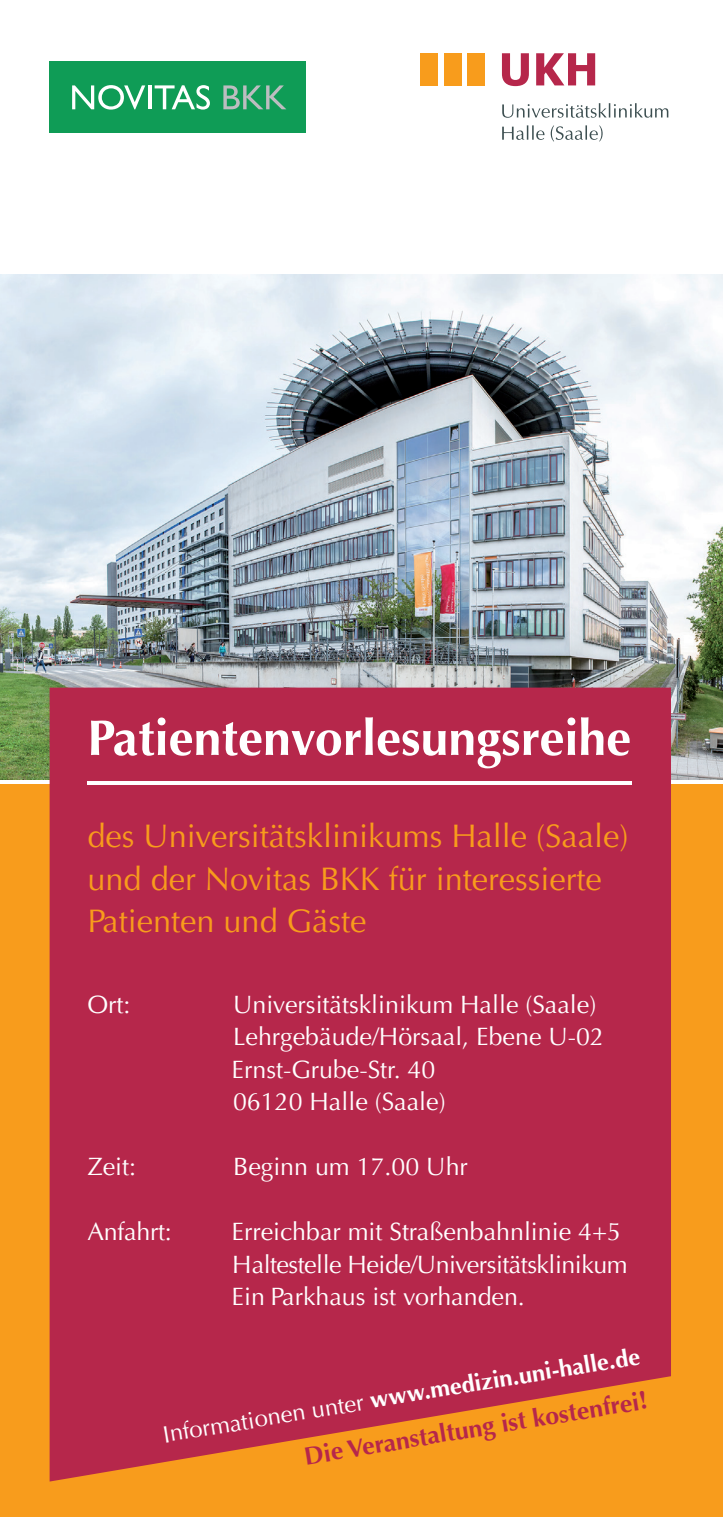
<style>
.page{position:relative;width:723px;height:1517px;background:#fff}
.page>*{position:absolute;margin:0;border:0;box-sizing:border-box;transform-origin:0 0}
.t1{font:700 50px "Optima LT";color:#fff}
.t2{font:32.5px/42.5px "Optima LT";color:#f89c1c}
.t3{font:25px/32.5px "Optima LT";color:#fff}
.t4{font:700 25px "Optima LT";color:#b6274b}
.t5{font:700 23.75px "Optima LT";color:#fff}
.s1{font-weight:400}
</style>
<div class="page">
<img style="left:0;top:274px;width:723px;height:505px">
<svg style="left:502px;top:53px;width:27px;height:33px"></svg>
<svg style="left:536px;top:53px;width:59px;height:32px"></svg>
<svg style="left:502px;top:103px;width:166px;height:15px"></svg>
<svg style="left:502px;top:125px;width:100px;height:17px"></svg>
<div style="left:467px;top:53px;width:18px;height:33px;background:#f89c1c"></div>
<div style="left:444px;top:53px;width:17px;height:33px;background:#f89c1c"></div>
<div style="left:420px;top:53px;width:18px;height:33px;background:#f89c1c"></div>
<div style="left:0;top:784px;width:723px;height:733px;background:#f89c1c"></div>
<div style="left:50px;top:687px;width:621px;height:794px;background:#b6274b"></div>
<hr style="left:87px;top:782px;width:545px;height:3px;background:#fff">
<div style="left:50px;top:61px;width:256px;height:72px;background:#0f9c56"></div>
<svg style="left:72px;top:85px;width:73px;height:25px"></svg>
<hr style="left:148px;top:85px;width:3px;height:24px;background:#fff">
<svg style="left:155px;top:85px;width:55px;height:25px"></svg>
<svg style="left:223px;top:85px;width:63px;height:24px"></svg>
<h1 class="t1" style="left:87px;top:709px;width:545px">Patientenvorlesungsreihe</h1>
<h2 class="t2" style="left:87px;top:815px;width:542px">des Universitätsklinikums Halle (Saale) und der Novitas BKK für interessierte<br>Patienten und Gäste</h2>
<p class="t3" style="left:87px;top:988px;width:45px">Ort:</p>
<p class="t3" style="left:232px;top:988px;width:374px">Universitätsklinikum Halle (Saale)<br>Lehrgebäude/Hörsaal, Ebene U-02<br>Ernst-Grube-Str. 40<br>06120 Halle (Saale)</p>
<p class="t3" style="left:87px;top:1150px;width:50px">Zeit:</p>
<p class="t3" style="left:233px;top:1150px;width:236px">Beginn um 17.00 Uhr</p>
<p class="t3" style="left:87px;top:1215px;width:86px">Anfahrt:</p>
<p class="t3" style="left:232px;top:1215px;width:397px">Erreichbar mit Straßenbahnlinie 4+5<br>Haltestelle Heide/Universitätsklinikum<br>Ein Parkhaus ist vorhanden.</p>
<p class="t5" style="left:161px;top:1418px;width:485px;rotate:-9deg"><span class="s1">Informationen unter</span> www.medizin.uni-halle.de</p>
<p class="t4" style="left:302px;top:1440px;width:349px;rotate:-9deg">Die Veranstaltung ist kostenfrei!</p>
</div>
